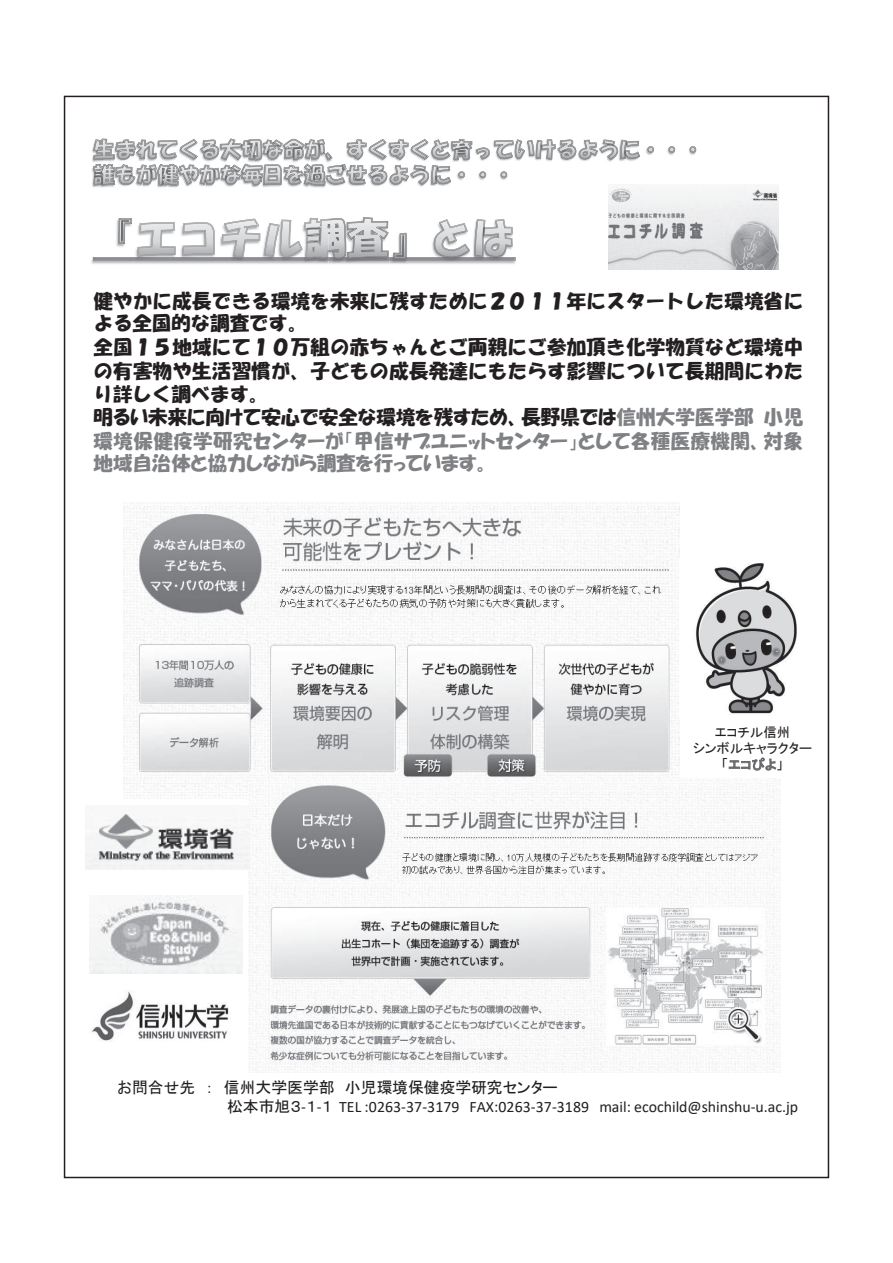
<style>
.page{position:relative;width:893px;height:1263px;background:#fff}
.page>*{position:absolute;margin:0;border:0;box-sizing:border-box;transform-origin:0 0}
.t1{font:19.5px/23.2px "HGS Soei Kakupoptai";letter-spacing:.01em;color:#231f20}
.t2{font:19.5px/24.2px "HGP Soei Kakupoptai";letter-spacing:.01em;color:#7f8184}
.t3{font:15.9px "Calibri";color:#231f20}
.t4{font:15.9px "MS P Gothic";color:#231f20}
.t5{font:13.5px/16.2px "MS P Gothic";color:#231f20;text-align:center}
.s1{color:#231f20}
.s2{color:#696a6d}
.s3{font-family:"MS P Gothic"}
</style>
<div class="page">
<img style="left:646px;top:148px;width:51px;height:7px">
<img style="left:647px;top:146px;width:49px;height:7px">
<img style="left:91px;top:257px;width:238px;height:7px">
<svg style="left:93px;top:138px;width:547px;height:48px"></svg>
<img style="left:387px;top:176px;width:64px;height:8px">
<img style="left:387px;top:177px;width:11px;height:4px">
<img style="left:342px;top:175px;width:45px;height:9px">
<img style="left:329px;top:164px;width:90px;height:11px">
<img style="left:456px;top:171px;width:52px;height:10px">
<img style="left:458px;top:171px;width:49px;height:7px">
<img style="left:389px;top:261px;width:19px;height:3px">
<svg style="left:93px;top:217px;width:423px;height:44px"></svg>
<img style="left:123px;top:502px;width:557px;height:295px">
<img style="left:248px;top:779px;width:532px;height:293px">
<img style="left:696px;top:563px;width:101px;height:151px">
<img style="left:85px;top:806px;width:165px;height:64px">
<img style="left:89px;top:896px;width:154px;height:77px">
<img style="left:608px;top:185px;width:170px;height:85px">
<img style="left:92px;top:991px;width:137px;height:50px">
<p class="t1" style="left:94px;top:289px;width:711px">健やかに成長できる環境を未来に残すために２０１１年にスタートした環境省による全国的な調査です。<br>全国１５地域にて１０万組の赤ちゃんとご両親にご参加頂き化学物質など環境中の有害物や生活習慣が、子どもの成長発達にもたらす影響について長期間にわたり詳しく調べます。</p>
<p class="t2" style="left:94px;top:405px;width:711px"><span class="s1">明るい未来に向けて安心で安全な環境を残すため、長野県では</span>信州大学医学部小児環境保健疫学研究センターが「甲信サブユニットセンター」として各種医療機関、対象</p>
<p class="t2" style="left:94px;top:451px;width:397px">地域自治体と協力しながら調査を行っています。</p>
<p class="t5" style="left:693px;top:724px;width:120px">エコチル信州<br>シンボルキャラクター「<span class="s2">エコぴよ</span>」</p>
<p class="t4" style="left:117px;top:1079px;width:442px">お問合せ先 ： 信州大学医学部 小児環境保健疫学研究センター</p>
<p class="t3" style="left:227px;top:1095px;width:573px"><span class="s3">松本市旭３</span>-<span class="s3">１</span>-<span class="s3">１</span> TEL :0263-37-3179 FAX:0263-37-3189 mail: ecochild@shinshu-u.ac.jp</p>
</div>
